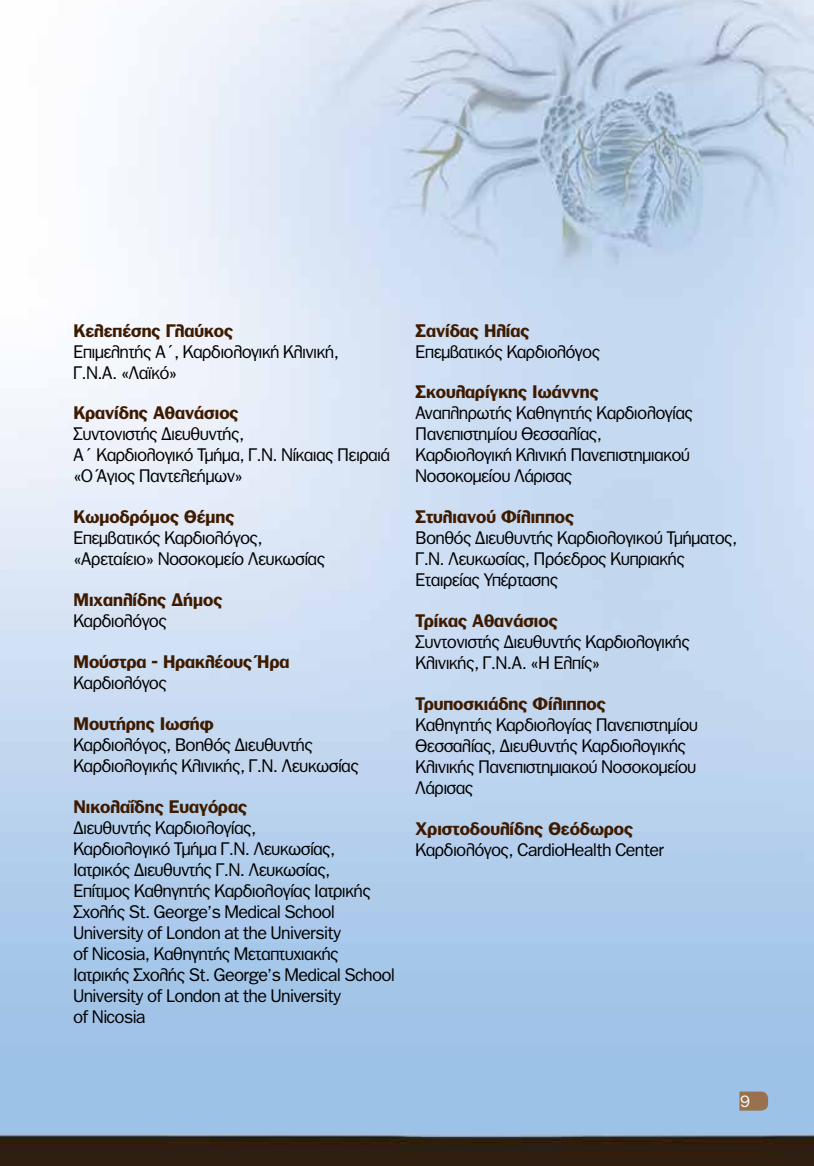
<style>
.page{position:relative;width:814px;height:1166px;background:#fff}
.page>*{position:absolute;margin:0;border:0;box-sizing:border-box;transform-origin:0 0}
.t1{font:17.5px/21px "PF Franklin Gothic";color:#000}
.t2{font:700 17.5px "PF Franklin Gothic";color:#3e1b00}
.t3{font:15.75px "PF Franklin Gothic";color:#fff}
</style>
<div class="page">
<img style="left:0;top:0;width:814px;height:1166px">
<svg style="left:739px;top:1091px;width:29px;height:19px"></svg>
<p class="t2" style="left:73px;top:320px;width:161px">Κελεπέσης Γλαύκος</p>
<p class="t1" style="left:73px;top:341px;width:267px">Επιμελητής Α΄, Καρδιολογική Κλινική,<br>Γ.Ν.Α. «Λαϊκό»</p>
<p class="t2" style="left:73px;top:403px;width:167px">Κρανίδης Αθανάσιος</p>
<p class="t1" style="left:73px;top:423px;width:318px">Συντονιστής Διευθυντής,<br>Α΄ Καρδιολογικό Τμήμα, Γ.Ν. Νίκαιας Πειραιά «Ο Άγιος Παντελεήμων»</p>
<p class="t2" style="left:73px;top:507px;width:162px">Κωμοδρόμος Θέμης</p>
<p class="t1" style="left:73px;top:527px;width:253px">Επεμβατικός Καρδιολόγος, «Αρεταίειο» Νοσοκομείο Λευκωσίας</p>
<p class="t2" style="left:73px;top:589px;width:150px">Μιχαηλίδης Δήμος</p>
<p class="t1" style="left:73px;top:610px;width:95px">Καρδιολόγος</p>
<p class="t2" style="left:73px;top:651px;width:217px">Μούστρα - Ηρακλέους Ήρα</p>
<p class="t1" style="left:73px;top:672px;width:95px">Καρδιολόγος</p>
<p class="t2" style="left:73px;top:713px;width:142px">Μουτήρης Ιωσήφ</p>
<p class="t1" style="left:73px;top:734px;width:287px">Καρδιολόγος, Βοηθός Διευθυντής<br>Καρδιολογικής Κλινικής, Γ.Ν. Λευκωσίας</p>
<p class="t2" style="left:73px;top:796px;width:175px">Νικολαΐδης Ευαγόρας</p>
<p class="t1" style="left:73px;top:817px;width:323px">Διευθυντής Καρδιολογίας,<br>Καρδιολογικό Τμήμα Γ.Ν. Λευκωσίας, Ιατρικός Διευθυντής Γ.Ν. Λευκωσίας,<br>Επίτιμος Καθηγητής Καρδιολογίας Ιατρικής Σχολής St. George’s Medical School University of London at the University<br>of Nicosia, Καθηγητής Μεταπτυχιακής Ιατρικής Σχολής St. George’s Medical School University of London at the University<br>of Nicosia</p>
<p class="t2" style="left:415px;top:320px;width:115px">Σανίδας Ηλίας</p>
<p class="t1" style="left:415px;top:341px;width:186px">Επεμβατικός Καρδιολόγος</p>
<p class="t2" style="left:415px;top:382px;width:185px">Σκουλαρίγκης Ιωάννης</p>
<p class="t1" style="left:415px;top:402px;width:278px">Αναπληρωτής Καθηγητής Καρδιολογίας<br>Πανεπιστημίου Θεσσαλίας,<br>Καρδιολογική Κλινική Πανεπιστημιακού<br>Νοσοκομείου Λάρισας</p>
<p class="t2" style="left:415px;top:507px;width:160px">Στυλιανού Φίλιππος</p>
<p class="t1" style="left:415px;top:527px;width:323px">Βοηθός Διευθυντής Καρδιολογικού Τμήματος,<br>Γ.Ν. Λευκωσίας, Πρόεδρος Κυπριακής<br>Εταιρείας Υπέρτασης</p>
<p class="t2" style="left:415px;top:610px;width:144px">Τρίκας Αθανάσιος</p>
<p class="t1" style="left:415px;top:631px;width:275px">Συντονιστής Διευθυντής Καρδιολογικής<br>Κλινικής, Γ.Ν.Α. «Η Ελπίς»</p>
<p class="t2" style="left:415px;top:693px;width:192px">Τρυποσκιάδης Φίλιππος</p>
<p class="t1" style="left:415px;top:714px;width:284px">Καθηγητής Καρδιολογίας Πανεπιστημίου<br>Θεσσαλίας, Διευθυντής Καρδιολογικής<br>Κλινικής Πανεπιστημιακού Νοσοκομείου<br>Λάρισας</p>
<p class="t2" style="left:415px;top:818px;width:219px">Χριστοδουλίδης Θεόδωρος</p>
<p class="t1" style="left:415px;top:839px;width:250px">Καρδιολόγος, CardioHealth Center</p>
<p class="t3" style="left:740px;top:1093px;width:11px">9</p>
</div>
